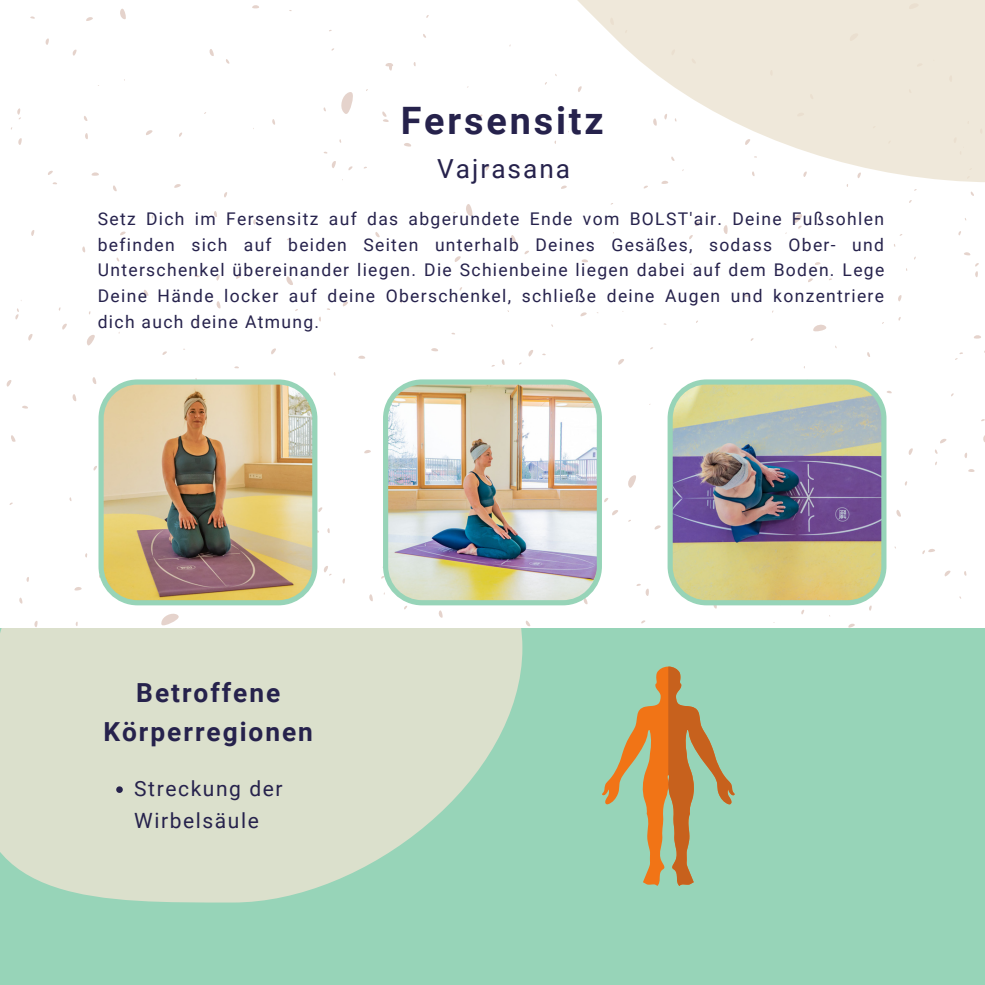
<style>
.page{position:relative;width:985px;height:985px;background:#fff}
.page>*{position:absolute;margin:0;border:0;box-sizing:border-box;transform-origin:0 0}
.t1{font:700 37.8px "Roboto";letter-spacing:.075em;color:#26224c}
.t2{font:700 26.25px/39.4px "Roboto";letter-spacing:.075em;color:#26224c;text-align:center}
.t3{font:26.25px "Roboto";letter-spacing:.075em;color:#26224c}
.t4{font:21px/31.5px "Roboto";letter-spacing:.075em;color:#26224c}
.t5{font:17.5px/25.6px "Roboto";letter-spacing:.075em;color:#26224c;text-align:justify}
</style>
<div class="page">
<img style="left:98px;top:379px;width:219px;height:226px">
<img style="left:383px;top:391px;width:219px;height:214px">
<img style="left:667px;top:391px;width:219px;height:214px">
<div style="left:0;top:628px;width:984px;height:356px;background:#97d4b8"></div>
<svg style="left:0;top:628px;width:522px;height:275px;background:#d1dec9"></svg>
<svg style="left:116px;top:786px;width:7px;height:6px"></svg>
<svg style="left:303px;top:0;width:681px;height:391px"></svg>
<svg style="left:602px;top:666px;width:132px;height:219px"></svg>
<h1 class="t1" style="left:401px;top:98px;width:204px">Fersensitz</h1>
<h2 class="t3" style="left:437px;top:153px;width:134px">Vajrasana</h2>
<p class="t5" style="left:98px;top:206px;width:788px">Setz Dich im Fersensitz auf das abgerundete Ende vom BOLST'air. Deine Fußsohlen befinden sich auf beiden Seiten unterhalb Deines Gesäßes, sodass Ober- und Unterschenkel übereinander liegen. Die Schienbeine liegen dabei auf dem Boden. Lege Deine Hände locker auf deine Oberschenkel, schließe deine Augen und konzentriere dich auch deine Atmung.</p>
<h2 class="t2" style="left:103px;top:673px;width:211px">Betroffene<br>Körperregionen</h2>
<p class="t4" style="left:134px;top:773px;width:150px">Streckung der<br>Wirbelsäule</p>
</div>
